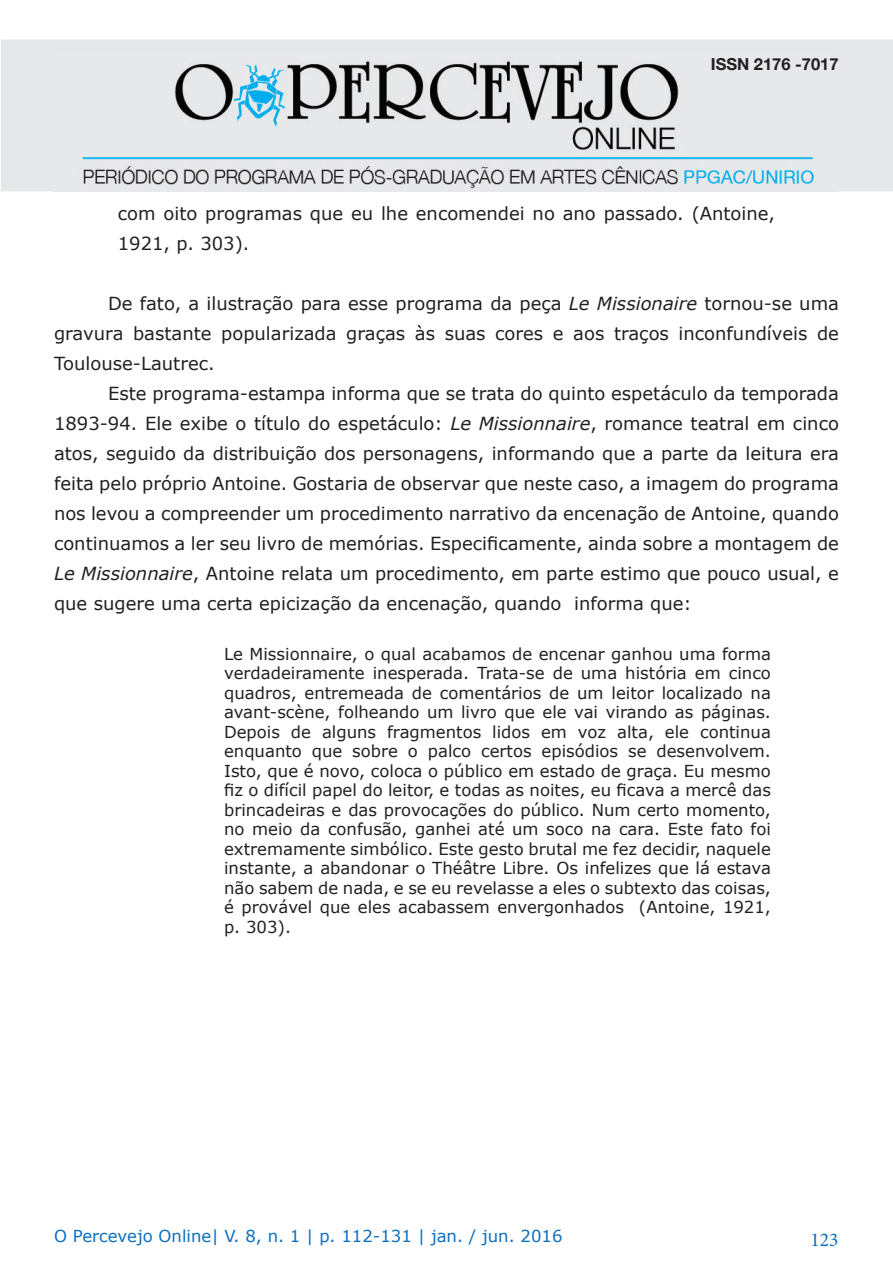
<style>
.page{position:relative;width:893px;height:1263px;background:#fff}
.page>*{position:absolute;margin:0;border:0;box-sizing:border-box;transform-origin:0 0}
.t1{font:19.5px "Minion Pro";color:#0b6fc0}
.t2{font:18px/30px "Verdana";color:#231f20;text-align:justify}
.t3{font:16.5px/19.5px "Verdana";color:#231f20;text-align:justify}
.t4{font:16.5px "Verdana";color:#0b6fc0}
.t5{font:700 16.5px "Helvetica Neue";color:#231f20}
.s1{font-style:italic}
</style>
<div class="page">
<div style="left:1px;top:40px;width:892px;height:151px;background:#e6e7e9"></div>
<img style="left:53px;top:61px;width:786px;height:130px">
<p class="t5" style="left:711px;top:49px;width:129px">ISSN 2176 -7017</p>
<p class="t2" style="left:118px;top:198px;width:659px">com oito programas que eu lhe encomendei no ano passado. (Antoine,<br>1921, p. 303).</p>
<p class="t2" style="left:54px;top:288px;width:786px;text-indent:54px">De fato, a ilustração para esse programa da peça <span class="s1">Le Missionaire</span> tornou-se uma gravura bastante popularizada graças às suas cores e aos traços inconfundíveis de Toulouse-Lautrec.</p>
<p class="t2" style="left:54px;top:378px;width:786px;text-indent:54px">Este programa-estampa informa que se trata do quinto espetáculo da temporada 1893-94. Ele exibe o título do espetáculo: <span class="s1">Le Missionnaire</span>, romance teatral em cinco atos, seguido da distribuição dos personagens, informando que a parte da leitura era feita pelo próprio Antoine. Gostaria de observar que neste caso, a imagem do programa nos levou a compreender um procedimento narrativo da encenação de Antoine, quando continuamos a ler seu livro de memórias. Especificamente, ainda sobre a montagem de <span class="s1">Le Missionnaire</span>, Antoine relata um procedimento, em parte estimo que pouco usual, e que sugere uma certa epicização da encenação, quando informa que:</p>
<p class="t3" style="left:224px;top:644px;width:548px">Le Missionnaire, o qual acabamos de encenar ganhou uma forma verdadeiramente inesperada. Trata-se de uma história em cinco quadros, entremeada de comentários de um leitor localizado na avant-scène, folheando um livro que ele vai virando as páginas.<br>Depois de alguns fragmentos lidos em voz alta, ele continua enquanto que sobre o palco certos episódios se desenvolvem.<br>Isto, que é novo, coloca o público em estado de graça. Eu mesmo fiz o difícil papel do leitor, e todas as noites, eu ficava a mercê das brincadeiras e das provocações do público. Num certo momento, no meio da confusão, ganhei até um soco na cara. Este fato foi extremamente simbólico. Este gesto brutal me fez decidir, naquele instante, a abandonar o Théâtre Libre. Os infelizes que lá estava não sabem de nada, e se eu revelasse a eles o subtexto das coisas, é provável que eles acabassem envergonhados (Antoine, 1921, p. 303).</p>
<p class="t4" style="left:54px;top:1224px;width:510px">O Percevejo Online| V. 8, n. 1 | p. 112-131 | jan. / jun. 2016</p>
<p class="t1" style="left:810px;top:1227px;width:30px">123</p>
</div>
